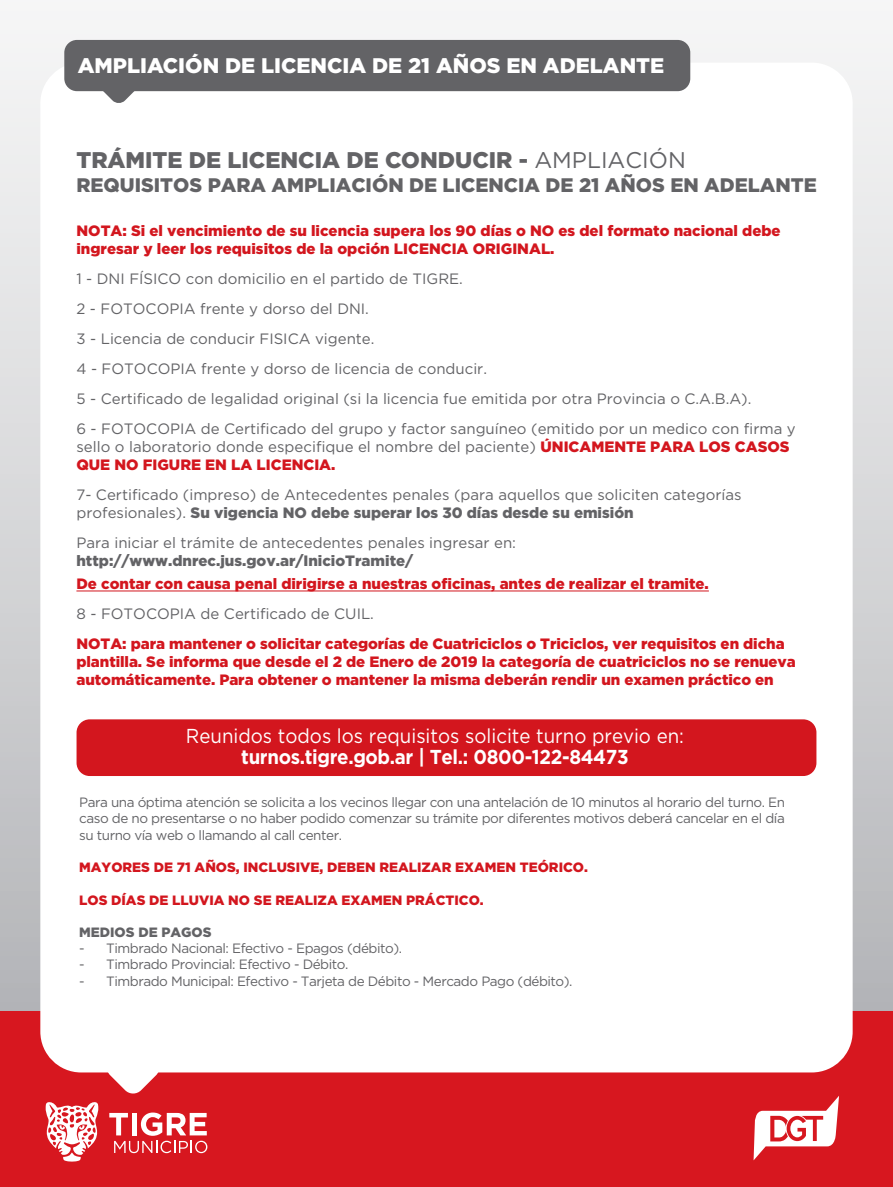
<style>
.page{position:relative;width:893px;height:1187px;background:#fff}
.page>*{position:absolute;margin:0;border:0;box-sizing:border-box;transform-origin:0 0}
.t1{font:900 22.65px "Gotham";color:#636366}
.t2{font:900 21.15px "Gotham";color:#fff}
.t3{font:20.1px "Gotham";color:#fff;scale:.93 1}
.t4{font:700 20.1px "Gotham";letter-spacing:-.02em;color:#fff;scale:.93 1}
.t5{font:900 19.65px "Gotham";color:#636366}
.t6{font:15px/30px "Gotham";color:#636366}
.t7{font:900 15px/18px "Gotham";letter-spacing:-.005em;color:#d3161e}
.t8{font:900 15px "Gotham";color:#636366}
.t9{font:13.5px/16.2px "Gotham";letter-spacing:-.035em;color:#636366;text-align:justify}
.t10{font:900 13.5px "Gotham";color:#d3161e}
.t11{font:900 13.5px "Gotham";color:#636366}
.s1{font-weight:400}
.s2{font-weight:900;color:#d3161e}
.s3{font-weight:900}
</style>
<div class="page">
<div style="left:0;top:1010px;width:893px;height:176px;background:#d7171f"></div>
<div style="left:0;top:0;width:893px;height:1010px;background:linear-gradient(to bottom,#f9f9f9,#b5b6b9)"></div>
<div style="left:40px;top:63px;width:813px;height:1009px;background:#fff;border-radius:41px"></div>
<svg style="left:106px;top:1072px;width:54px;height:22px"></svg>
<svg style="left:97px;top:91px;width:43px;height:12px"></svg>
<div style="left:64px;top:40px;width:626px;height:51px;background:#636366;border-radius:13px"></div>
<hr style="left:76px;top:590px;width:633px;height:1px;background:#d3161e">
<svg style="left:754px;top:1096px;width:85px;height:64px"></svg>
<svg style="left:46px;top:1102px;width:52px;height:59px"></svg>
<svg style="left:109px;top:1112px;width:98px;height:41px"></svg>
<div style="left:77px;top:719px;width:739px;height:57px;background:#d3161e;border-radius:13px"></div>
<h2 class="t2" style="left:78px;top:51px;width:588px">AMPLIACIÓN DE LICENCIA DE 21 AÑOS EN ADELANTE</h2>
<h1 class="t1" style="left:76px;top:145px;width:611px">TRÁMITE DE LICENCIA DE CONDUCIR - <span class="s1">AMPLIACIÓN</span></h1>
<h3 class="t5" style="left:76px;top:171px;width:742px">REQUISITOS PARA AMPLIACIÓN DE LICENCIA DE 21 AÑOS EN ADELANTE</h3>
<p class="t7" style="left:76px;top:222px;width:706px">NOTA: Si el vencimiento de su licencia supera los 90 días o NO es del formato nacional debe ingresar y leer los requisitos de la opción LICENCIA ORIGINAL.</p>
<p class="t6" style="left:76px;top:264px;width:721px">1 - DNI FÍSICO con domicilio en el partido de TIGRE.<br>2 - FOTOCOPIA frente y dorso del DNI.<br>3 - Licencia de conducir FISICA vigente.<br>4 - FOTOCOPIA frente y dorso de licencia de conducir.<br>5 - Certificado de legalidad original (si la licencia fue emitida por otra Provincia o C.A.B.A).<br>6 - FOTOCOPIA de Certificado del grupo y factor sanguíneo (emitido por un medico con firma y</p>
<p class="t6" style="left:76px;top:438px;width:715px;line-height:18px">sello o laboratorio donde especifique el nombre del paciente) <span class="s2">ÚNICAMENTE PARA LOS CASOS<br>QUE NO FIGURE EN LA LICENCIA.</span></p>
<p class="t6" style="left:76px;top:486px;width:667px;line-height:18px">7- Certificado (impreso) de Antecedentes penales (para aquellos que soliciten categorías profesionales). <span class="s3">Su vigencia NO debe superar los 30 días desde su emisión</span></p>
<p class="t6" style="left:76px;top:528px;width:441px">Para iniciar el trámite de antecedentes penales ingresar en:</p>
<p class="t8" style="left:76px;top:550px;width:338px">http://www.dnrec.jus.gov.ar/InicioTramite/</p>
<p class="t7" style="left:76px;top:574px;width:634px">De contar con causa penal dirigirse a nuestras oficinas, antes de realizar el tramite.</p>
<p class="t6" style="left:76px;top:598px;width:299px">8 - FOTOCOPIA de Certificado de CUIL.</p>
<p class="t7" style="left:76px;top:634px;width:721px">NOTA: para mantener o solicitar categorías de Cuatriciclos o Triciclos, ver requisitos en dicha plantilla. Se informa que desde el 2 de Enero de 2019 la categoría de cuatriciclos no se renueva automáticamente. Para obtener o mantener la misma deberán rendir un examen práctico en</p>
<h3 class="t3" style="left:186px;top:723px;width:537px">Reunidos todos los requisitos solicite turno previo en:</h3>
<h3 class="t4" style="left:241px;top:743px;width:418px">turnos.tigre.gob.ar | Tel.: 0800-122-84473</h3>
<p class="t9" style="left:79px;top:794px;width:708px">Para una óptima atención se solicita a los vecinos llegar con una antelación de 10 minutos al horario del turno. En caso de no presentarse o no haber podido comenzar su trámite por diferentes motivos deberá cancelar en el día su turno vía web o llamando al call center.</p>
<p class="t10" style="left:79px;top:858px;width:510px">MAYORES DE 71 AÑOS, INCLUSIVE, DEBEN REALIZAR EXAMEN TEÓRICO.</p>
<p class="t10" style="left:79px;top:890px;width:406px">LOS DÍAS DE LLUVIA NO SE REALIZA EXAMEN PRÁCTICO.</p>
<p class="t11" style="left:79px;top:922px;width:134px">MEDIOS DE PAGOS</p>
<p class="t9" style="left:79px;top:939px;width:325px">- Timbrado Nacional: Efectivo - Epagos (débito).</p>
<p class="t9" style="left:79px;top:956px;width:271px">- Timbrado Provincial: Efectivo - Débito.</p>
<p class="t9" style="left:79px;top:972px;width:495px">- Timbrado Municipal: Efectivo - Tarjeta de Débito - Mercado Pago (débito).</p>
</div>
